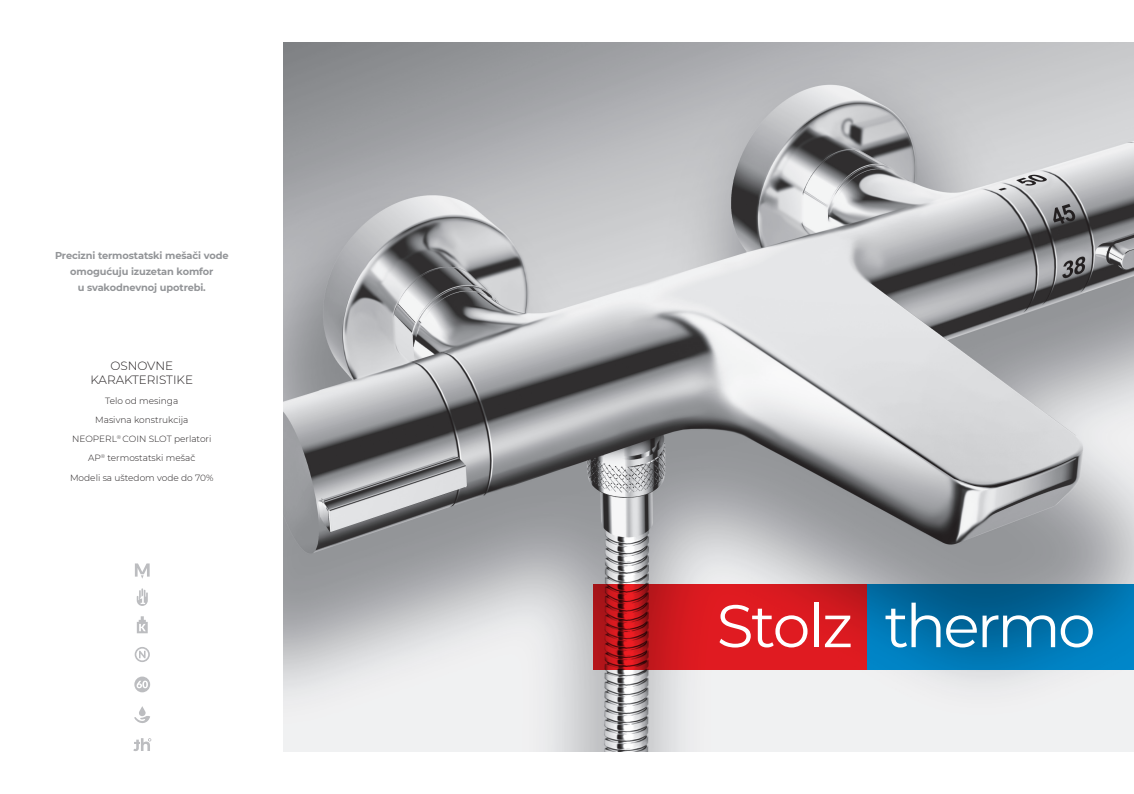
<style>
.page{position:relative;width:1134px;height:794px;background:#fff}
.page>*{position:absolute;margin:0;border:0;box-sizing:border-box;transform-origin:0 0}
.t1{font:60px "Montserrat";letter-spacing:-.045em;color:#fff}
.t2{font:300 12px/14.4px "Montserrat";color:#231f20;text-align:center}
.t3{font:700 10px/16px "Montserrat";letter-spacing:-.01em;color:#939598;text-align:center}
.t4{font:300 9px/19.3px "Montserrat";color:#231f20;text-align:center}
</style>
<div class="page">
<img style="left:284px;top:43px;width:850px;height:708px">
<svg style="left:593px;top:584px;width:274px;height:85px;background:#cd181e"></svg>
<svg style="left:867px;top:584px;width:267px;height:85px;background:#0070a9"></svg>
<svg style="left:133px;top:738px;width:18px;height:13px"></svg>
<svg style="left:134px;top:706px;width:16px;height:17px"></svg>
<svg style="left:137px;top:616px;width:11px;height:17px"></svg>
<svg style="left:135px;top:647px;width:15px;height:15px"></svg>
<svg style="left:134px;top:676px;width:16px;height:16px"></svg>
<svg style="left:137px;top:588px;width:11px;height:18px"></svg>
<svg style="left:135px;top:563px;width:15px;height:15px"></svg>
<p class="t3" style="left:55px;top:247px;width:175px">Precizni termostatski mešači vode omogućuju izuzetan komfor<br>u svakodnevnoj upotrebi.</p>
<h2 class="t2" style="left:90px;top:358px;width:104px">OSNOVNE<br>KARAKTERISTIKE</h2>
<p class="t4" style="left:70px;top:390px;width:145px">Telo od mesinga<br>Masivna konstrukcija<br>NEOPERL<sup>®</sup> COIN SLOT perlatori<br>AP<sup>®</sup> termostatski mešač<br>Modeli sa uštedom vode do 70%</p>
<h1 class="t1" style="left:717px;top:584px;width:380px">Stolz thermo</h1>
</div>
